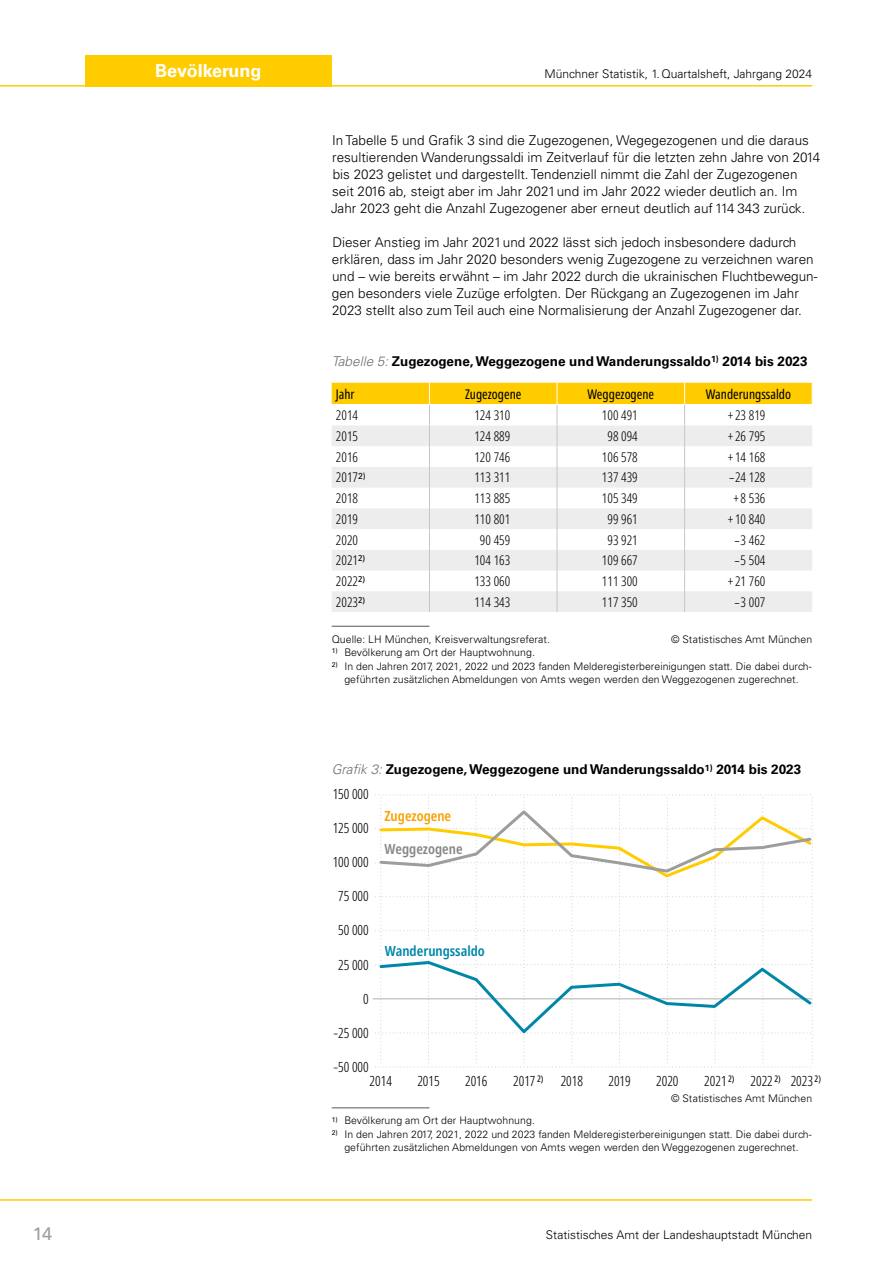
<style>
.page{position:relative;width:893px;height:1263px;background:#fff}
.page>*{position:absolute;margin:0;border:0;box-sizing:border-box;transform-origin:0 0}
.t1{font:700 18px "Univers LT Std";color:#fff}
.t2{font:18px "Univers LT Std";color:#9d9d9c}
.t3{font:300 extra-condensed 14.1px "Noto Sans Display";color:#000}
.t4{font:600 14.1px "Noto Sans Display Condensed";color:#0087a8}
.t5{font:600 14.1px "Noto Sans Display Condensed";letter-spacing:-.005em;color:#878787}
.t6{font:600 14.1px "Noto Sans Display Condensed";letter-spacing:-.005em;color:#f6a200}
._40_Text_mit_Abstand{font:300 13.5px/17px "Univers LT Std";color:#000}
._80_Grafik_Tabelle_Titel{font:700 13.5px "Univers LT Std";color:#000}
._70_Tabellen_72_Text_Tabellen_Light_recht{font:300 extra-condensed 13.35px "Noto Sans";color:#000}
._70_Tabellen_72_Noto_Text_Cond_Light_link{font:300 extra-condensed 13.35px "Noto Sans";color:#000}
._70_Tabellen_71_Kopfzeile_Tabelle_zentrie{font:extra-condensed 13.35px "Noto Sans";color:#000}
._70_Tabellen_72_Text_Tabellen_Light_recht-2{font:300 extra-condensed 13.35px "Noto Sans";color:#000;scale:1.5 1}
._70_Tabellen_71_Kopfzeile_Tabelle_links{font:extra-condensed 13.35px "Noto Sans";color:#000}
.t7{font:300 12px "Univers LT Std";color:#000}
.Fußnotentext{font:300 10.5px/13.5px "Univers LT Std";letter-spacing:.005em;color:#000;text-align:center}
._50_Quelle_Fussnote_m_Absatzlinie_1-Spalt{font:300 10.5px "Univers LT Std";letter-spacing:.005em;color:#000}
.s1{font-weight:300;font-style:italic;color:#706f6f}
</style>
<div class="page">
<div style="left:85px;top:55px;width:247px;height:31px;background:#fc0"></div>
<hr style="left:0;top:1199px;width:812px;height:2px;background:#fc0">
<hr style="left:0;top:85px;width:812px;height:2px;background:#fc0">
<hr style="left:332px;top:626px;width:97px;height:1px;background:#575756">
<svg style="left:332px;top:383px;width:481px;height:229px"></svg>
<hr style="left:373px;top:998px;width:439px;height:1px;background:#b9b8b9">
<svg style="left:375px;top:794px;width:438px;height:273px"></svg>
<hr style="left:332px;top:1107px;width:97px;height:1px;background:#575756">
<h1 class="t2" style="left:33px;top:1223px;width:21px">14</h1>
<h1 class="t1" style="left:155px;top:61px;width:108px">Bevölkerung</h1>
<p class="t7" style="left:545px;top:67px;width:269px">Münchner Statistik, 1.Quartalsheft, Jahrgang 2024</p>
<p class="_40_Text_mit_Abstand" style="left:331px;top:131px;width:491px">In Tabelle 5 und Grafik 3 sind die Zugezogenen, Wegegezogenen und die daraus resultierenden Wanderungssaldi im Zeitverlauf für die letzten zehn Jahre von 2014 bis 2023 gelistet und dargestellt. Tendenziell nimmt die Zahl der Zugezogenen seit 2016 ab, steigt aber im Jahr 2021 und im Jahr 2022 wieder deutlich an. Im Jahr 2023 geht die Anzahl Zugezogener aber erneut deutlich auf 114 343 zurück.</p>
<p class="_40_Text_mit_Abstand" style="left:332px;top:233px;width:487px">Dieser Anstieg im Jahr 2021 und 2022 lässt sich jedoch insbesondere dadurch erklären, dass im Jahr 2020 besonders wenig Zugezogene zu verzeichnen waren und – wie bereits erwähnt – im Jahr 2022 durch die ukrainischen Fluchtbewegun&shy;gen besonders viele Zuzüge erfolgten. Der Rückgang an Zugezogenen im Jahr 2023 stellt also zum Teil auch eine Normalisierung der Anzahl Zugezogener dar.</p>
<p class="_80_Grafik_Tabelle_Titel" style="left:332px;top:353px;width:477px"><span class="s1">Tabelle 5:</span> Zugezogene, Weggezogene und Wanderungssaldo<sup>1)</sup> 2014 bis 2023</p>
<p class="_70_Tabellen_71_Kopfzeile_Tabelle_links" style="left:336px;top:385px;width:20px">Jahr</p>
<p class="_70_Tabellen_71_Kopfzeile_Tabelle_zentrie" style="left:465px;top:385px;width:58px">Zugezogene</p>
<p class="_70_Tabellen_71_Kopfzeile_Tabelle_zentrie" style="left:587px;top:385px;width:68px">Weggezogene</p>
<p class="_70_Tabellen_71_Kopfzeile_Tabelle_zentrie" style="left:706px;top:385px;width:87px">Wanderungssaldo</p>
<p class="_70_Tabellen_72_Noto_Text_Cond_Light_link" style="left:336px;top:406px;width:24px">2014</p>
<p class="_70_Tabellen_72_Text_Tabellen_Light_recht" style="left:474px;top:406px;width:37px">124 310</p>
<p class="_70_Tabellen_72_Text_Tabellen_Light_recht" style="left:602px;top:406px;width:37px">100 491</p>
<p class="_70_Tabellen_72_Text_Tabellen_Light_recht" style="left:728px;top:406px;width:39px">+ 23 819</p>
<p class="_70_Tabellen_72_Noto_Text_Cond_Light_link" style="left:336px;top:427px;width:24px">2015</p>
<p class="_70_Tabellen_72_Text_Tabellen_Light_recht" style="left:474px;top:427px;width:37px">124 889</p>
<p class="_70_Tabellen_72_Text_Tabellen_Light_recht" style="left:607px;top:427px;width:32px">98 094</p>
<p class="_70_Tabellen_72_Text_Tabellen_Light_recht" style="left:728px;top:427px;width:39px">+ 26 795</p>
<p class="_70_Tabellen_72_Noto_Text_Cond_Light_link" style="left:336px;top:447px;width:24px">2016</p>
<p class="_70_Tabellen_72_Text_Tabellen_Light_recht" style="left:474px;top:447px;width:37px">120 746</p>
<p class="_70_Tabellen_72_Text_Tabellen_Light_recht" style="left:602px;top:447px;width:37px">106 578</p>
<p class="_70_Tabellen_72_Text_Tabellen_Light_recht" style="left:728px;top:447px;width:39px">+ 14 168</p>
<p class="_70_Tabellen_72_Noto_Text_Cond_Light_link" style="left:336px;top:468px;width:31px">2017<sup>2)</sup></p>
<p class="_70_Tabellen_72_Text_Tabellen_Light_recht" style="left:474px;top:468px;width:37px">113 311</p>
<p class="_70_Tabellen_72_Text_Tabellen_Light_recht" style="left:602px;top:468px;width:37px">137 439</p>
<p class="_70_Tabellen_72_Text_Tabellen_Light_recht-2" style="left:729px;top:468px;width:26px">-24 128</p>
<p class="_70_Tabellen_72_Noto_Text_Cond_Light_link" style="left:336px;top:489px;width:24px">2018</p>
<p class="_70_Tabellen_72_Text_Tabellen_Light_recht" style="left:474px;top:489px;width:37px">113 885</p>
<p class="_70_Tabellen_72_Text_Tabellen_Light_recht" style="left:602px;top:489px;width:37px">105 349</p>
<p class="_70_Tabellen_72_Text_Tabellen_Light_recht" style="left:733px;top:489px;width:34px">+8 536</p>
<p class="_70_Tabellen_72_Noto_Text_Cond_Light_link" style="left:336px;top:510px;width:24px">2019</p>
<p class="_70_Tabellen_72_Text_Tabellen_Light_recht" style="left:474px;top:510px;width:37px">110 801</p>
<p class="_70_Tabellen_72_Text_Tabellen_Light_recht" style="left:607px;top:510px;width:32px">99 961</p>
<p class="_70_Tabellen_72_Text_Tabellen_Light_recht" style="left:728px;top:510px;width:39px">+ 10 840</p>
<p class="_70_Tabellen_72_Noto_Text_Cond_Light_link" style="left:336px;top:530px;width:24px">2020</p>
<p class="_70_Tabellen_72_Text_Tabellen_Light_recht" style="left:480px;top:530px;width:32px">90 459</p>
<p class="_70_Tabellen_72_Text_Tabellen_Light_recht" style="left:607px;top:530px;width:32px">93 921</p>
<p class="_70_Tabellen_72_Text_Tabellen_Light_recht-2" style="left:734px;top:530px;width:22px">-3 462</p>
<p class="_70_Tabellen_72_Noto_Text_Cond_Light_link" style="left:336px;top:551px;width:31px">2021<sup>2)</sup></p>
<p class="_70_Tabellen_72_Text_Tabellen_Light_recht" style="left:474px;top:551px;width:37px">104 163</p>
<p class="_70_Tabellen_72_Text_Tabellen_Light_recht" style="left:602px;top:551px;width:37px">109 667</p>
<p class="_70_Tabellen_72_Text_Tabellen_Light_recht-2" style="left:734px;top:551px;width:22px">-5 504</p>
<p class="_70_Tabellen_72_Noto_Text_Cond_Light_link" style="left:336px;top:572px;width:31px">2022<sup>2)</sup></p>
<p class="_70_Tabellen_72_Text_Tabellen_Light_recht" style="left:474px;top:572px;width:37px">133 060</p>
<p class="_70_Tabellen_72_Text_Tabellen_Light_recht" style="left:602px;top:572px;width:37px">111 300</p>
<p class="_70_Tabellen_72_Text_Tabellen_Light_recht" style="left:728px;top:572px;width:39px">+ 21 760</p>
<p class="_70_Tabellen_72_Noto_Text_Cond_Light_link" style="left:336px;top:592px;width:31px">2023<sup>2)</sup></p>
<p class="_70_Tabellen_72_Text_Tabellen_Light_recht" style="left:474px;top:592px;width:37px">114 343</p>
<p class="_70_Tabellen_72_Text_Tabellen_Light_recht" style="left:602px;top:592px;width:37px">117 350</p>
<p class="_70_Tabellen_72_Text_Tabellen_Light_recht-2" style="left:734px;top:592px;width:22px">-3 007</p>
<p class="_50_Quelle_Fussnote_m_Absatzlinie_1-Spalt" style="left:332px;top:632px;width:220px">Quelle: LH München, Kreisverwaltungsreferat.</p>
<p class="_50_Quelle_Fussnote_m_Absatzlinie_1-Spalt" style="left:671px;top:632px;width:143px">© Statistisches Amt München</p>
<p class="Fußnotentext" style="left:332px;top:646px;width:205px"><sup>1)</sup> Bevölkerung am Ort der Hauptwohnung.</p>
<p class="Fußnotentext" style="left:332px;top:659px;width:481px"><sup>2)</sup> In den Jahren 2017, 2021, 2022 und 2023 fanden Melderegisterbereinigungen statt. Die dabei durch&shy;geführten zusätzlichen Abmeldungen von Amts wegen werden den Weggezogenen zugerechnet.</p>
<p class="_80_Grafik_Tabelle_Titel" style="left:332px;top:761px;width:471px"><span class="s1">Grafik 3:</span> Zugezogene, Weggezogene und Wanderungssaldo<sup>1)</sup> 2014 bis 2023</p>
<p class="t3" style="left:333px;top:784px;width:38px">150 000</p>
<p class="t3" style="left:333px;top:818px;width:38px">125 000</p>
<p class="t3" style="left:333px;top:852px;width:38px">100 000</p>
<p class="t3" style="left:338px;top:886px;width:32px">75 000</p>
<p class="t3" style="left:338px;top:920px;width:32px">50 000</p>
<p class="t3" style="left:338px;top:954px;width:32px">25 000</p>
<p class="t3" style="left:363px;top:988px;width:7px">0</p>
<p class="t3" style="left:336px;top:1022px;width:35px">̵25 000</p>
<p class="t3" style="left:336px;top:1056px;width:35px">̵50 000</p>
<p class="t6" style="left:384px;top:806px;width:68px">Zugezogene</p>
<p class="t5" style="left:384px;top:839px;width:80px">Weggezogene</p>
<p class="t4" style="left:385px;top:941px;width:102px">Wanderungssaldo</p>
<p class="t3" style="left:370px;top:1071px;width:24px">2014</p>
<p class="t3" style="left:417px;top:1071px;width:24px">2015</p>
<p class="t3" style="left:465px;top:1071px;width:24px">2016</p>
<p class="t3" style="left:513px;top:1071px;width:71px">2017 <sup>2)</sup> 2018</p>
<p class="t3" style="left:608px;top:1071px;width:24px">2019</p>
<p class="t3" style="left:656px;top:1071px;width:24px">2020</p>
<p class="t3" style="left:704px;top:1071px;width:78px">2021 <sup>2)</sup> 2022 <sup>2)</sup></p>
<p class="t3" style="left:791px;top:1071px;width:32px">2023 <sup>2)</sup></p>
<p class="Fußnotentext" style="left:671px;top:1092px;width:143px">© Statistisches Amt München</p>
<p class="_50_Quelle_Fussnote_m_Absatzlinie_1-Spalt" style="left:332px;top:1114px;width:205px"><sup>1)</sup> Bevölkerung am Ort der Hauptwohnung.</p>
<p class="Fußnotentext" style="left:332px;top:1127px;width:481px"><sup>2)</sup> In den Jahren 2017, 2021, 2022 und 2023 fanden Melderegisterbereinigungen statt. Die dabei durch&shy;geführten zusätzlichen Abmeldungen von Amts wegen werden den Weggezogenen zugerechnet.</p>
<p class="t7" style="left:546px;top:1228px;width:268px">Statistisches Amt der Landeshauptstadt München</p>
</div>
